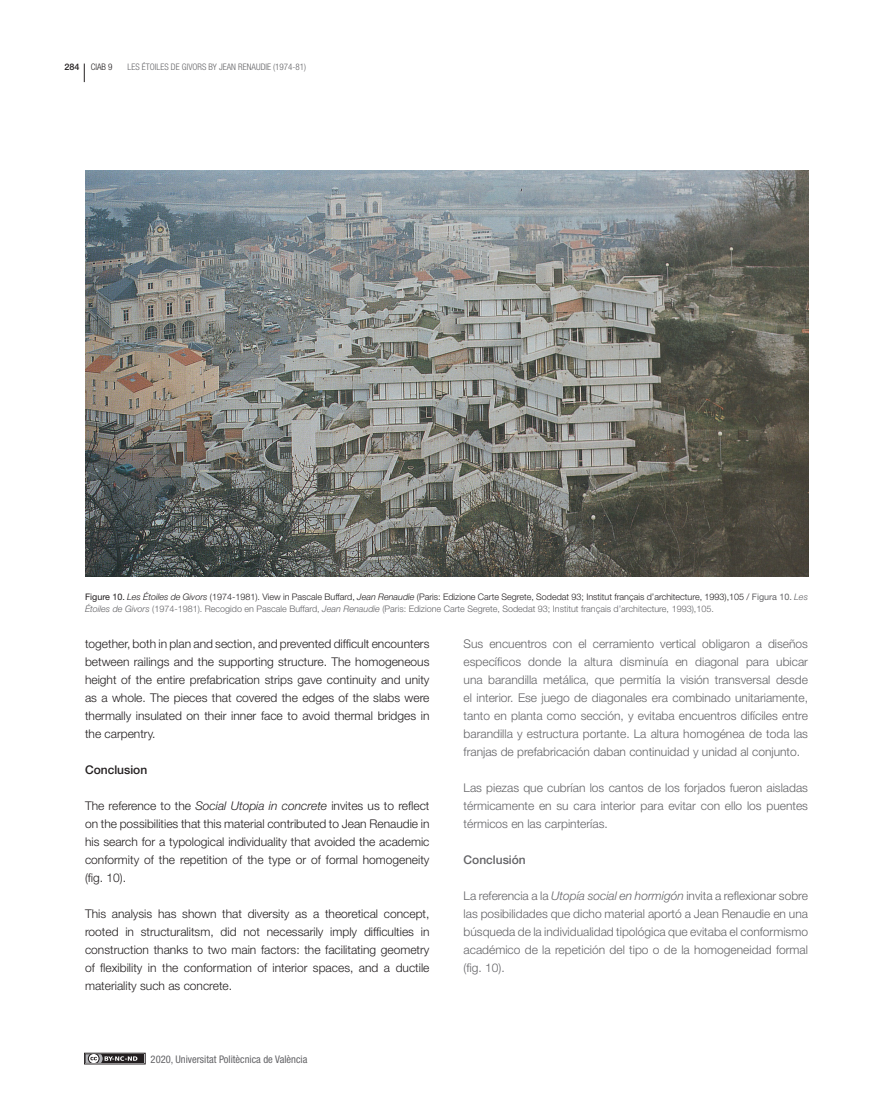
<style>
.page{position:relative;width:893px;height:1106px;background:#fff}
.page>*{position:absolute;margin:0;border:0;box-sizing:border-box;transform-origin:0 0}
.t1{font:300 12px/18px "Helvetica Neue LT Std";color:#231f20;text-align:justify}
.t2{font:300 12px/18px "Helvetica Neue LT Std";color:#636366;text-align:justify}
.t3{font:500 12px "Helvetica Neue LT Std";color:#231f20}
.t4{font:500 12px "Helvetica Neue LT Std";color:#636366}
.t5{font:condensed 10.5px "Helvetica Neue LT Std";color:#636366}
.t6{font:300 9px/12.8px "Helvetica Neue LT Std";color:#636366}
.t7{font:300 condensed 9px "Helvetica Neue LT Std";color:#636366}
.t8{font:300 condensed 9px "Helvetica Neue LT Std";color:#231f20}
.s1{font-weight:500;font-stretch:normal}
.s2{font-weight:400;color:#231f20}
.s3{font-style:italic;color:#231f20}
.s4{color:#231f20}
.s5{font-weight:400}
.s6{font-style:italic}
</style>
<div class="page">
<div style="left:84px;top:1052px;width:62px;height:12px;border:1px solid #231f20"></div>
<div style="left:86px;top:1054px;width:58px;height:8px;background:#231f20"></div>
<svg style="left:86px;top:1054px;width:51px;height:8px"></svg>
<img style="left:85px;top:170px;width:723px;height:406px">
<svg style="left:84px;top:64px;width:1px;height:18px"></svg>
<p class="t8" style="left:65px;top:62px;width:50px"><span class="s1">284</span> CIAB 9</p>
<p class="t7" style="left:128px;top:62px;width:180px">LES ÉTOILES DE GIVORS BY JEAN RENAUDIE (1974-81)</p>
<p class="t6" style="left:85px;top:590px;width:724px"><span class="s2">Figure 10.</span> <span class="s3">Les Étoiles de Givors</span> <span class="s4">(1974-1981). View in Pascale Buffard,</span> <span class="s3">Jean Renaudie</span> <span class="s4">(Paris: Edizione Carte Segrete, Sodedat 93; Institut français d’architecture, 1993),105 /</span> <span class="s5">Figura 10.</span> <span class="s6">Les<br>Étoiles de Givors</span> (1974-1981). Recogido en Pascale Buffard, <span class="s6">Jean Renaudie</span> (Paris: Edizione Carte Segrete, Sodedat 93; Institut français d’architecture, 1993),105.</p>
<p class="t1" style="left:85px;top:634px;width:346px">together, both in plan and section, and prevented difficult encounters between railings and the supporting structure. The homogeneous height of the entire prefabrication strips gave continuity and unity as a whole. The pieces that covered the edges of the slabs were thermally insulated on their inner face to avoid thermal bridges in the carpentry.</p>
<p class="t3" style="left:85px;top:763px;width:64px">Conclusion</p>
<p class="t1" style="left:85px;top:796px;width:346px">The reference to the <span class="s6">Social Utopia in concrete</span> invites us to reflect on the possibilities that this material contributed to Jean Renaudie in his search for a typological individuality that avoided the academic conformity of the repetition of the type or of formal homogeneity (fig. 10).</p>
<p class="t1" style="left:85px;top:904px;width:346px">This analysis has shown that diversity as a theoretical concept, rooted in structuralitsm, did not necessarily imply difficulties in construction thanks to two main factors: the facilitating geometry of flexibility in the conformation of interior spaces, and a ductile materiality such as concrete.</p>
<p class="t5" style="left:151px;top:1052px;width:158px">2020, Universitat Politècnica de València</p>
<p class="t2" style="left:464px;top:634px;width:346px">Sus encuentros con el cerramiento vertical obligaron a diseños específicos donde la altura disminuía en diagonal para ubicar una barandilla metálica, que permitía la visión transversal desde el interior. Ese juego de diagonales era combinado unitariamente, tanto en planta como sección, y evitaba encuentros difíciles entre barandilla y estructura portante. La altura homogénea de toda las franjas de prefabricación daban continuidad y unidad al conjunto.</p>
<p class="t2" style="left:464px;top:778px;width:346px">Las piezas que cubrían los cantos de los forjados fueron aisladas térmicamente en su cara interior para evitar con ello los puentes térmicos en las carpinterías.</p>
<p class="t4" style="left:464px;top:853px;width:64px">Conclusión</p>
<p class="t2" style="left:464px;top:886px;width:346px">La referencia a la <span class="s6">Utopía social en hormigón</span> invita a reflexionar sobre las posibilidades que dicho material aportó a Jean Renaudie en una búsqueda de la individualidad tipológica que evitaba el conformismo académico de la repetición del tipo o de la homogeneidad formal (fig. 10).</p>
</div>
